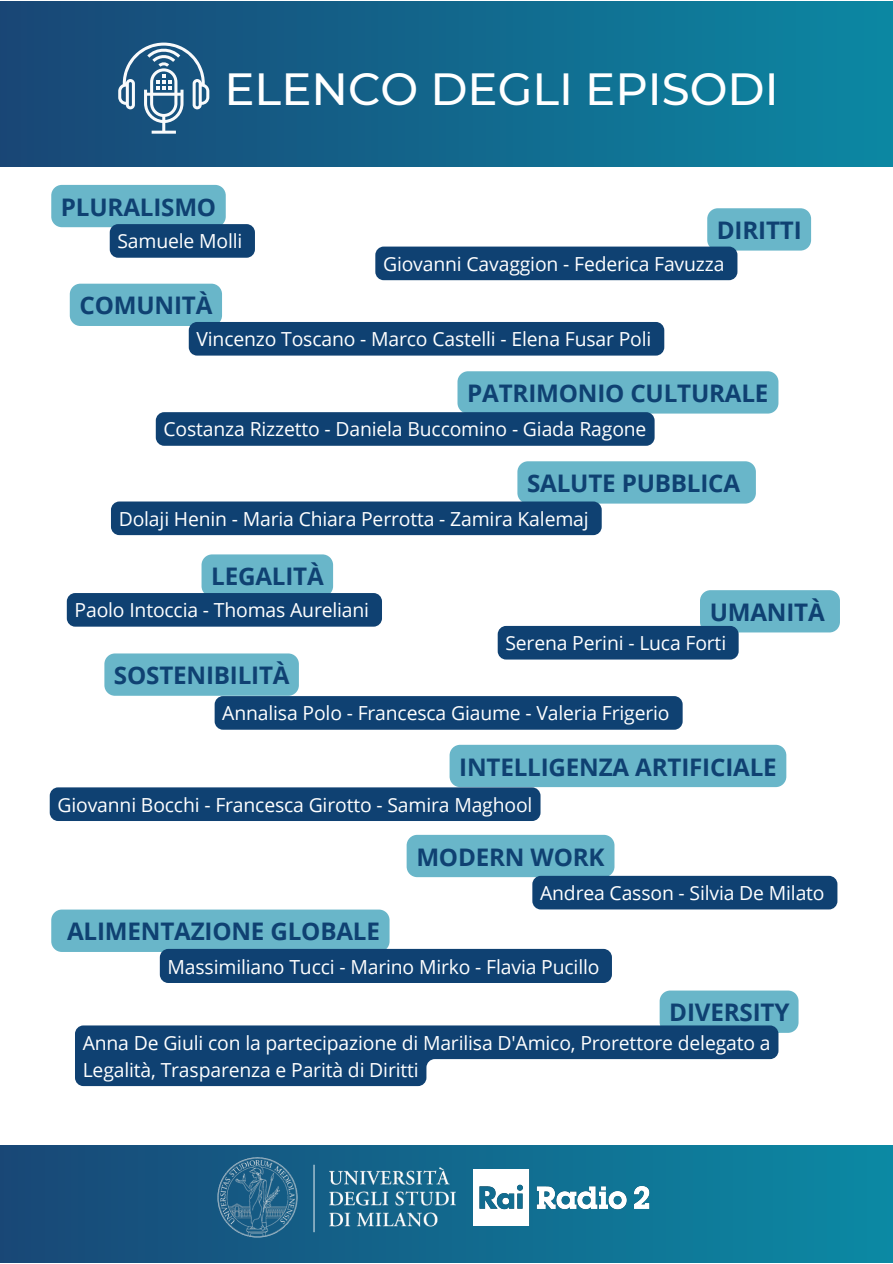
<style>
.page{position:relative;width:893px;height:1264px;background:#fff}
.page>*{position:absolute;margin:0;border:0;box-sizing:border-box;transform-origin:0 0}
.t1{font:500 45px "Montserrat";color:#fff}
.t2{font:700 24.15px "Open Sans";letter-spacing:-.01em;color:#0f4172}
.t3{font:19.35px/27px "Open Sans";letter-spacing:-.01em;color:#fff}
</style>
<div class="page">
<img style="left:49px;top:184px;width:791px;height:903px">
<div style="left:0;top:1px;width:892px;height:166px;background:linear-gradient(to right,#194676,#0c87a2)"></div>
<svg style="left:118px;top:43px;width:91px;height:91px"></svg>
<div style="left:0;top:1145px;width:892px;height:117px;background:linear-gradient(to right,#194776,#0c8aa4)"></div>
<img style="left:473px;top:1169px;width:183px;height:56px">
<div style="left:51px;top:185px;width:175px;height:42px;background:#69b6c9"></div>
<div style="left:110px;top:224px;width:145px;height:34px;background:#0f4172;border-radius:8px"></div>
<div style="left:707px;top:208px;width:104px;height:42px;background:#69b6c9"></div>
<div style="left:375px;top:246px;width:362px;height:34px;background:#0f4172;border-radius:8px"></div>
<svg style="left:70px;top:284px;width:594px;height:71px"></svg>
<div style="left:457px;top:371px;width:321px;height:42px;background:#69b6c9;border-radius:11px"></div>
<div style="left:156px;top:412px;width:498px;height:34px;background:#0f4172;border-radius:8px"></div>
<div style="left:517px;top:461px;width:238px;height:42px;background:#69b6c9"></div>
<div style="left:111px;top:501px;width:490px;height:34px;background:#0f4172;border-radius:8px"></div>
<div style="left:201px;top:554px;width:132px;height:39px;background:#69b6c9"></div>
<div style="left:67px;top:593px;width:315px;height:33px;background:#0f4172;border-radius:8px"></div>
<div style="left:700px;top:590px;width:139px;height:42px;background:#69b6c9"></div>
<div style="left:497px;top:626px;width:241px;height:33px;background:#0f4172;border-radius:8px"></div>
<div style="left:406px;top:834px;width:208px;height:43px;background:#69b6c9"></div>
<div style="left:532px;top:875px;width:305px;height:34px;background:#0f4172;border-radius:8px"></div>
<div style="left:449px;top:744px;width:337px;height:43px;background:#69b6c9;border-radius:11px"></div>
<div style="left:50px;top:787px;width:490px;height:34px;background:#0f4172;border-radius:8px"></div>
<div style="left:104px;top:653px;width:195px;height:42px;background:#69b6c9"></div>
<div style="left:215px;top:696px;width:467px;height:33px;background:#0f4172;border-radius:8px"></div>
<div style="left:51px;top:909px;width:338px;height:42px;background:#69b6c9"></div>
<div style="left:160px;top:948px;width:452px;height:35px;background:#0f4172;border-radius:9px"></div>
<svg style="left:75px;top:990px;width:723px;height:96px"></svg>
<img style="left:215px;top:1154px;width:243px;height:85px">
<h1 class="t1" style="left:224px;top:61px;width:555px">ELENCO DEGLI EPISODI</h1>
<p class="t2" style="left:61px;top:190px;width:157px">PLURALISMO</p>
<p class="t3" style="left:117px;top:227px;width:126px">Samuele Molli</p>
<p class="t2" style="left:716px;top:213px;width:86px">DIRITTI</p>
<p class="t3" style="left:383px;top:250px;width:343px">Giovanni Cavaggion - Federica Favuzza</p>
<p class="t2" style="left:79px;top:288px;width:134px">COMUNITÀ</p>
<p class="t3" style="left:196px;top:325px;width:456px">Vincenzo Toscano - Marco Castelli - Elena Fusar Poli</p>
<p class="t2" style="left:467px;top:376px;width:303px">PATRIMONIO CULTURALE</p>
<p class="t3" style="left:163px;top:415px;width:484px">Costanza Rizzetto - Daniela Buccomino - Giada Ragone</p>
<p class="t2" style="left:527px;top:466px;width:214px">SALUTE PUBBLICA</p>
<p class="t3" style="left:119px;top:504px;width:471px">Dolaji Henin - Maria Chiara Perrotta - Zamira Kalemaj</p>
<p class="t2" style="left:211px;top:559px;width:114px">LEGALITÀ</p>
<p class="t3" style="left:75px;top:596px;width:296px">Paolo Intoccia - Thomas Aureliani</p>
<p class="t2" style="left:709px;top:595px;width:117px">UMANITÀ</p>
<p class="t3" style="left:505px;top:629px;width:222px">Serena Perini - Luca Forti</p>
<p class="t2" style="left:114px;top:658px;width:177px">SOSTENIBILITÀ</p>
<p class="t3" style="left:222px;top:699px;width:449px">Annalisa Polo - Francesca Giaume - Valeria Frigerio</p>
<p class="t2" style="left:459px;top:749px;width:319px">INTELLIGENZA ARTIFICIALE</p>
<p class="t3" style="left:57px;top:790px;width:476px">Giovanni Bocchi - Francesca Girotto - Samira Maghool</p>
<p class="t2" style="left:416px;top:839px;width:190px">MODERN WORK</p>
<p class="t3" style="left:540px;top:879px;width:286px">Andrea Casson - Silvia De Milato</p>
<p class="t2" style="left:67px;top:914px;width:314px">ALIMENTAZIONE GLOBALE</p>
<p class="t3" style="left:167px;top:952px;width:433px">Massimiliano Tucci - Marino Mirko - Flavia Pucillo</p>
<p class="t2" style="left:669px;top:995px;width:122px">DIVERSITY</p>
<p class="t3" style="left:83px;top:1028px;width:689px">Anna De Giuli con la partecipazione di Marilisa D'Amico, Prorettore delegato a<br>Legalità, Trasparenza e Parità di Diritti</p>
</div>
